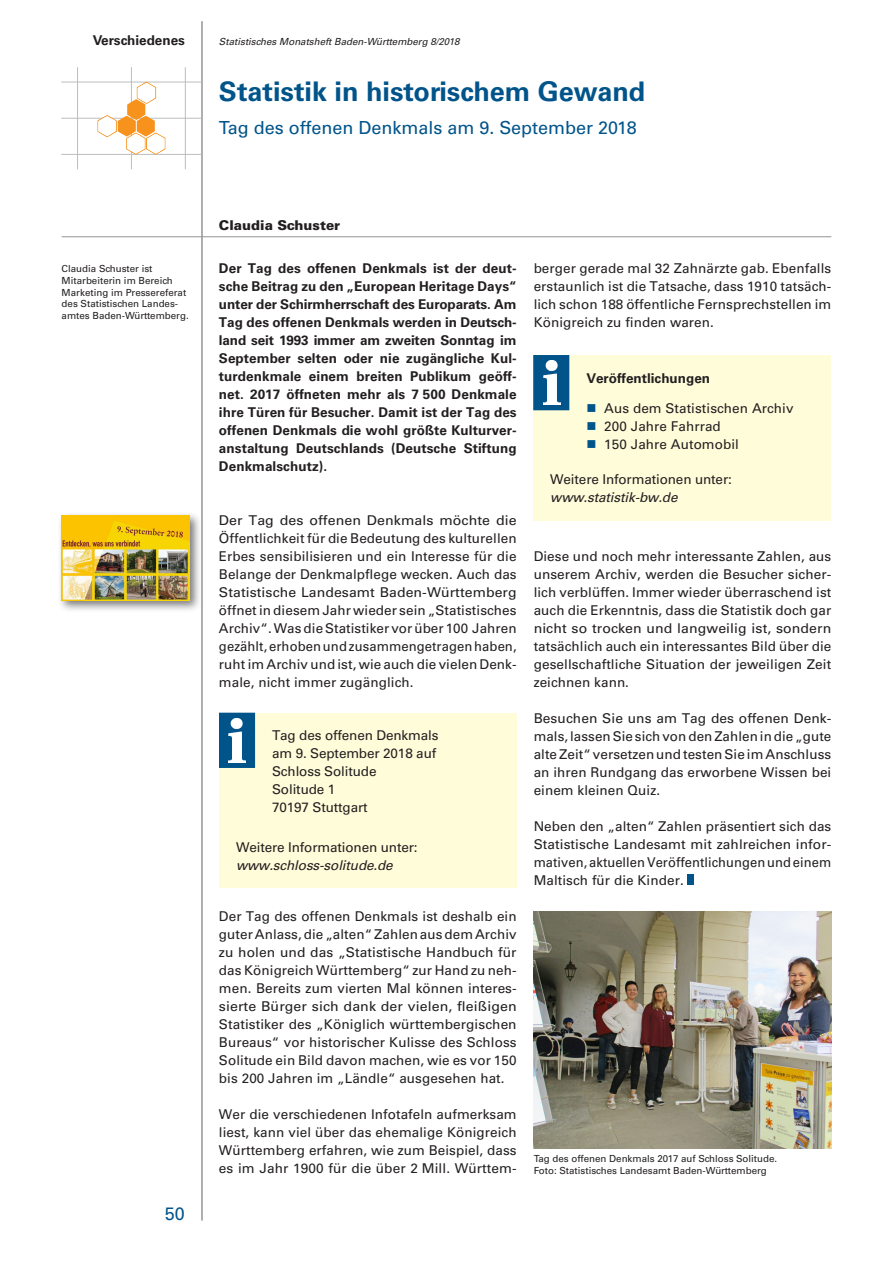
<style>
.page{position:relative;width:893px;height:1263px;background:#fff}
.page>*{position:absolute;margin:0;border:0;box-sizing:border-box;transform-origin:0 0}
.Beitragsüberschrift{font:700 27px "Univers";color:#01548a}
.Beitragsunterübersch{font:18px "Univers";color:#01548a}
.Fließtext{font:13.5px/18px "Univers";letter-spacing:.005em;color:#231f20;text-align:justify}
.Kapitelanfang{font:700 13.5px/18px "Univers";letter-spacing:.005em;color:#231f20;text-align:justify}
.Fließtext-2{font:13.5px/18px "Univers";letter-spacing:.005em;color:#231f20;text-align:justify;scale:1.05 1}
.Überschrift_Infotext{font:13.5px/18px "Univers";letter-spacing:-.01em;color:#231f20}
.Infotext{font:13.5px "Univers";letter-spacing:-.01em;color:#231f20}
.Infotext-2{font:italic 13.5px "Univers";letter-spacing:-.01em;color:#231f20}
.Überschrift_Infotext-2{font:700 13.5px "Univers";color:#231f20}
.t1{font:900 13.5px "Univers";color:#231f20}
.Kopfzeile_Beitragsth{font:700 13.5px "Univers";color:#231f20}
.Bildlegende{font:9.75px/11.7px "Univers";color:#231f20}
.Kopfzeile_Ausgabe{font:italic 9.75px "Univers";color:#231f20}
</style>
<div class="page">
<hr style="left:62px;top:236px;width:769px;height:1px;background:#939598">
<hr style="left:202px;top:21px;width:1px;height:1199px;background:#939598">
<hr style="left:61px;top:82px;width:141px;height:1px;background:#bcbdc0">
<hr style="left:61px;top:118px;width:141px;height:1px;background:#bcbdc0">
<hr style="left:61px;top:154px;width:141px;height:1px;background:#bcbdc0">
<hr style="left:77px;top:67px;width:1px;height:102px;background:#bcbdc0">
<hr style="left:131px;top:67px;width:1px;height:102px;background:#bcbdc0">
<hr style="left:185px;top:67px;width:1px;height:102px;background:#bcbdc0">
<svg style="left:97px;top:82px;width:68px;height:73px"></svg>
<div style="left:688px;top:875px;width:6px;height:10px;background:#01548a"></div>
<div style="left:533px;top:355px;width:298px;height:166px;background:#fffcda"></div>
<div style="left:533px;top:355px;width:36px;height:55px;background:#01548a;border:2px solid #01548a"></div>
<img style="left:543px;top:361px;width:17px;height:43px">
<div style="left:58px;top:511px;width:143px;height:102px;background:#231f20;opacity:.6"></div>
<img style="left:62px;top:515px;width:127px;height:85px">
<img style="left:534px;top:911px;width:297px;height:237px">
<div style="left:219px;top:713px;width:298px;height:174px;background:#fffcda"></div>
<div style="left:219px;top:713px;width:36px;height:55px;background:#01548a"></div>
<img style="left:229px;top:718px;width:17px;height:44px">
<p class="Kopfzeile_Beitragsth" style="left:93px;top:32px;width:94px">Verschiedenes</p>
<p class="Kopfzeile_Ausgabe" style="left:219px;top:35px;width:242px">Statistisches Monatsheft Baden-Württemberg 8/2018</p>
<p class="Beitragsüberschrift" style="left:219px;top:76px;width:428px">Statistik in historischem Gewand</p>
<p class="Beitragsunterübersch" style="left:219px;top:117px;width:419px">Tag des offenen Denkmals am 9. September 2018</p>
<p class="t1" style="left:219px;top:216px;width:123px">Claudia Schuster</p>
<p class="Bildlegende" style="left:62px;top:263px;width:129px">Claudia Schuster ist<br>Mitarbeiterin im Bereich<br>Marketing im Pressereferat des Statistischen Landes&shy;amtes Baden-Württemberg.</p>
<p class="Kapitelanfang" style="left:219px;top:259px;width:299px">Der Tag des offenen Denkmals ist der deut&shy;sche Beitrag zu den „European Heritage Days“ unter der Schirmherrschaft des Europarats. Am Tag des offenen Denkmals werden in Deutsch&shy;land seit 1993 immer am zweiten Sonntag im September selten oder nie zugängliche Kul&shy;turdenkmale einem breiten Publikum geöff&shy;net. 2017 öffneten mehr als 7 500 Denkmale ihre Türen für Besucher. Damit ist der Tag des offenen Denkmals die wohl größte Kulturver&shy;anstaltung Deutschlands (Deutsche Stiftung Denkmalschutz).</p>
<p class="Fließtext-2" style="left:219px;top:511px;width:285px">Der Tag des offenen Denkmals möchte die Öffentlichkeit für die Bedeutung des kulturellen Erbes sensibilisieren und ein Interesse für die Belange der Denkmalpflege wecken. Auch das Statistische Landesamt Baden-Württemberg öffnet in diesem Jahr wieder sein „Statistisches Archiv“. Was die Statistiker vor über 100 Jahren gezählt, erhoben und zusammengetragen haben, ruht im Archiv und ist, wie auch die vielen Denk&shy;male, nicht immer zugänglich.</p>
<p class="Überschrift_Infotext" style="left:272px;top:726px;width:168px">Tag des offenen Denkmals am 9. September 2018 auf<br>Schloss Solitude<br>Solitude 1<br>70197 Stuttgart</p>
<p class="Infotext" style="left:236px;top:839px;width:183px">Weitere Informationen unter:</p>
<p class="Infotext-2" style="left:236px;top:857px;width:158px">www.schloss-solitude.de</p>
<p class="Beitragsunterübersch" style="left:165px;top:1203px;width:22px">50</p>
<p class="Fließtext" style="left:219px;top:907px;width:299px">Der Tag des offenen Denkmals ist deshalb ein guter Anlass, die „alten“ Zahlen aus dem Archiv zu holen und das „Statistische Handbuch für das Königreich Württemberg“ zur Hand zu neh&shy;men. Bereits zum vierten Mal können interes&shy;sierte Bürger sich dank der vielen, fleißigen Statistiker des „Königlich württembergischen Bureaus“ vor historischer Kulisse des Schloss Solitude ein Bild davon machen, wie es vor 150 bis 200 Jahren im „Ländle“ ausgesehen hat.</p>
<p class="Fließtext" style="left:219px;top:1105px;width:299px">Wer die verschiedenen Infotafeln aufmerksam liest, kann viel über das ehemalige Königreich Württemberg erfahren, wie zum Beispiel, dass es im Jahr 1900 für die über 2 Mill. Württem-</p>
<p class="Fließtext" style="left:534px;top:259px;width:299px">berger gerade mal 32 Zahnärzte gab. Ebenfalls erstaunlich ist die Tatsache, dass 1910 tatsäch&shy;lich schon 188 öffentliche Fernsprechstellen im Königreich zu finden waren.</p>
<p class="Überschrift_Infotext-2" style="left:586px;top:370px;width:125px">Veröffentlichungen</p>
<p class="Fließtext" style="left:604px;top:400px;width:191px">Aus dem Statistischen Archiv</p>
<p class="Fließtext" style="left:604px;top:418px;width:118px">200 Jahre Fahrrad</p>
<p class="Fließtext" style="left:604px;top:436px;width:136px">150 Jahre Automobil</p>
<p class="Infotext" style="left:550px;top:472px;width:183px">Weitere Informationen unter:</p>
<p class="Infotext-2" style="left:550px;top:490px;width:129px">www.statistik-bw.de</p>
<p class="Fließtext" style="left:534px;top:547px;width:299px">Diese und noch mehr interessante Zahlen, aus unserem Archiv, werden die Besucher sicher&shy;lich verblüffen. Immer wieder überraschend ist auch die Erkenntnis, dass die Statistik doch gar nicht so trocken und langweilig ist, sondern tatsächlich auch ein interessantes Bild über die gesellschaftliche Situation der jeweiligen Zeit zeichnen kann.</p>
<p class="Fließtext" style="left:534px;top:709px;width:299px">Besuchen Sie uns am Tag des offenen Denk&shy;mals, lassen Sie sich von den Zahlen in die „gute alte Zeit“ versetzen und testen Sie im Anschluss an ihren Rundgang das erworbene Wissen bei einem kleinen Quiz.</p>
<p class="Fließtext" style="left:534px;top:817px;width:299px">Neben den „alten“ Zahlen präsentiert sich das Statistische Landesamt mit zahlreichen infor&shy;mativen, aktuellen Veröffentlichungen und einem Maltisch für die Kinder.</p>
<p class="Bildlegende" style="left:534px;top:1153px;width:245px">Tag des offenen Denkmals 2017 auf Schloss Solitude.</p>
<p class="Bildlegende" style="left:534px;top:1164px;width:235px">Foto: Statistisches Landesamt Baden-Württemberg</p>
</div>
